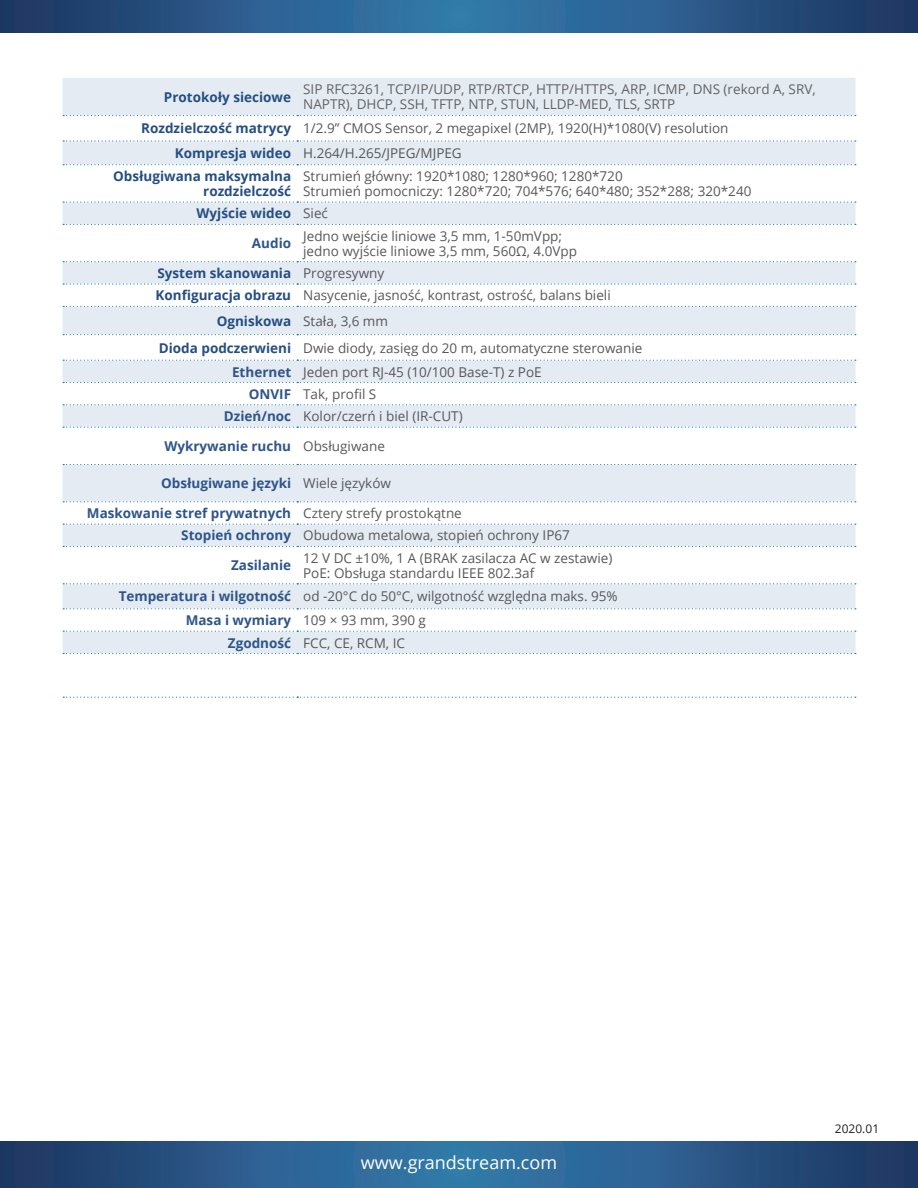
<style>
.page{position:relative;width:918px;height:1188px;background:#fff}
.page>*{position:absolute;margin:0;border:0;box-sizing:border-box;transform-origin:0 0}
.t1{font:18px "Open Sans";color:#fff}
.t2{font:13.5px "Open Sans";color:#57585a}
.t3{font:700 13.5px/15px "Open Sans";color:#254e82;text-align:right}
.t4{font:700 13.5px "Open Sans";color:#2e558a}
.t5{font:13.5px/15px "Open Sans";color:#636366}
.t6{font:12px "Open Sans";color:#231f20}
</style>
<div class="page">
<svg style="left:0;top:1142px;width:918px;height:46px;background:#295988"></svg>
<svg style="left:63px;top:78px;width:792px;height:575px"></svg>
<svg style="left:63px;top:115px;width:793px;height:1px"></svg>
<svg style="left:63px;top:140px;width:793px;height:2px"></svg>
<svg style="left:63px;top:164px;width:793px;height:1px"></svg>
<svg style="left:63px;top:202px;width:793px;height:1px"></svg>
<svg style="left:63px;top:224px;width:793px;height:1px"></svg>
<svg style="left:63px;top:261px;width:793px;height:1px"></svg>
<svg style="left:63px;top:284px;width:793px;height:1px"></svg>
<svg style="left:63px;top:306px;width:793px;height:1px"></svg>
<svg style="left:63px;top:334px;width:793px;height:1px"></svg>
<svg style="left:63px;top:360px;width:793px;height:1px"></svg>
<svg style="left:63px;top:382px;width:793px;height:1px"></svg>
<svg style="left:63px;top:404px;width:793px;height:1px"></svg>
<svg style="left:63px;top:427px;width:793px;height:1px"></svg>
<svg style="left:63px;top:464px;width:793px;height:1px"></svg>
<svg style="left:63px;top:501px;width:793px;height:1px"></svg>
<svg style="left:63px;top:524px;width:793px;height:1px"></svg>
<svg style="left:63px;top:546px;width:793px;height:1px"></svg>
<svg style="left:63px;top:583px;width:793px;height:1px"></svg>
<svg style="left:63px;top:608px;width:793px;height:1px"></svg>
<svg style="left:63px;top:631px;width:793px;height:1px"></svg>
<svg style="left:63px;top:653px;width:793px;height:1px"></svg>
<svg style="left:63px;top:697px;width:793px;height:1px"></svg>
<svg style="left:0;top:0;width:918px;height:32px;background:#295988"></svg>
<p class="t3" style="left:164px;top:89px;width:129px">Protokoły sieciowe</p>
<p class="t5" style="left:303px;top:82px;width:514px">SIP RFC3261, TCP/IP/UDP, RTP/RTCP, HTTP/HTTPS, ARP, ICMP, DNS (rekord A, SRV,<br>NAPTR), DHCP, SSH, TFTP, NTP, STUN, LLDP-MED, TLS, SRTP</p>
<p class="t3" style="left:141px;top:121px;width:151px">Rozdzielczość matrycy</p>
<p class="t2" style="left:303px;top:119px;width:427px">1/2.9” CMOS Sensor, 2 megapixel (2MP), 1920(H)*1080(V) resolution</p>
<p class="t3" style="left:175px;top:145px;width:118px">Kompresja wideo</p>
<p class="t2" style="left:303px;top:144px;width:160px">H.264/H.265/JPEG/MJPEG</p>
<p class="t3" style="left:113px;top:168px;width:180px">Obsługiwana maksymalna rozdzielczość</p>
<p class="t2" style="left:303px;top:167px;width:321px">Strumień główny: 1920*1080; 1280*960; 1280*720</p>
<p class="t2" style="left:303px;top:182px;width:450px">Strumień pomocniczy: 1280*720; 704*576; 640*480; 352*288; 320*240</p>
<p class="t3" style="left:197px;top:206px;width:96px">Wyjście wideo</p>
<p class="t2" style="left:303px;top:204px;width:26px">Sieć</p>
<p class="t4" style="left:252px;top:234px;width:41px">Audio</p>
<p class="t2" style="left:303px;top:227px;width:260px">Jedno wejście liniowe 3,5 mm, 1-50mVpp;</p>
<p class="t2" style="left:303px;top:242px;width:275px">jedno wyjście liniowe 3,5 mm, 560Ω, 4.0Vpp</p>
<p class="t3" style="left:157px;top:265px;width:135px">System skanowania</p>
<p class="t2" style="left:303px;top:264px;width:83px">Progresywny</p>
<p class="t3" style="left:156px;top:288px;width:137px">Konfiguracja obrazu</p>
<p class="t2" style="left:303px;top:286px;width:309px">Nasycenie, jasność, kontrast, ostrość, balans bieli</p>
<p class="t3" style="left:217px;top:313px;width:76px">Ogniskowa</p>
<p class="t2" style="left:303px;top:312px;width:86px">Stała, 3,6 mm</p>
<p class="t3" style="left:159px;top:340px;width:134px">Dioda podczerwieni</p>
<p class="t2" style="left:303px;top:338px;width:341px">Dwie diody, zasięg do 20 m, automatyczne sterowanie</p>
<p class="t4" style="left:232px;top:362px;width:61px">Ethernet</p>
<p class="t2" style="left:303px;top:362px;width:240px">Jeden port RJ-45 (10/100 Base-T) z PoE</p>
<p class="t4" style="left:249px;top:384px;width:44px">ONVIF</p>
<p class="t2" style="left:303px;top:385px;width:75px">Tak, profil S</p>
<p class="t4" style="left:224px;top:407px;width:69px">Dzień/noc</p>
<p class="t2" style="left:303px;top:407px;width:161px">Kolor/czerń i biel (IR-CUT)</p>
<p class="t4" style="left:164px;top:437px;width:128px">Wykrywanie ruchu</p>
<p class="t2" style="left:303px;top:437px;width:83px">Obsługiwane</p>
<p class="t4" style="left:161px;top:474px;width:131px">Obsługiwane języki</p>
<p class="t2" style="left:303px;top:474px;width:89px">Wiele języków</p>
<p class="t4" style="left:87px;top:504px;width:206px">Maskowanie stref prywatnych</p>
<p class="t2" style="left:303px;top:504px;width:160px">Cztery strefy prostokątne</p>
<p class="t4" style="left:181px;top:526px;width:111px">Stopień ochrony</p>
<p class="t2" style="left:303px;top:526px;width:268px">Obudowa metalowa, stopień ochrony IP67</p>
<p class="t4" style="left:231px;top:556px;width:62px">Zasilanie</p>
<p class="t2" style="left:303px;top:549px;width:311px">12 V DC ±10%, 1 A (BRAK zasilacza AC w zestawie)</p>
<p class="t2" style="left:303px;top:564px;width:233px">PoE: Obsługa standardu IEEE 802.3af</p>
<p class="t4" style="left:119px;top:587px;width:174px">Temperatura i wilgotność</p>
<p class="t2" style="left:303px;top:587px;width:316px">od -20°C do 50°C, wilgotność względna maks. 95%</p>
<p class="t4" style="left:186px;top:611px;width:107px">Masa i wymiary</p>
<p class="t2" style="left:303px;top:611px;width:124px">109 × 93 mm, 390 g</p>
<p class="t4" style="left:228px;top:633px;width:65px">Zgodność</p>
<p class="t2" style="left:303px;top:633px;width:103px">FCC, CE, RCM, IC</p>
<p class="t1" style="left:361px;top:1150px;width:198px">www.grandstream.com</p>
<p class="t6" style="left:835px;top:1121px;width:46px">2020.01</p>
</div>
